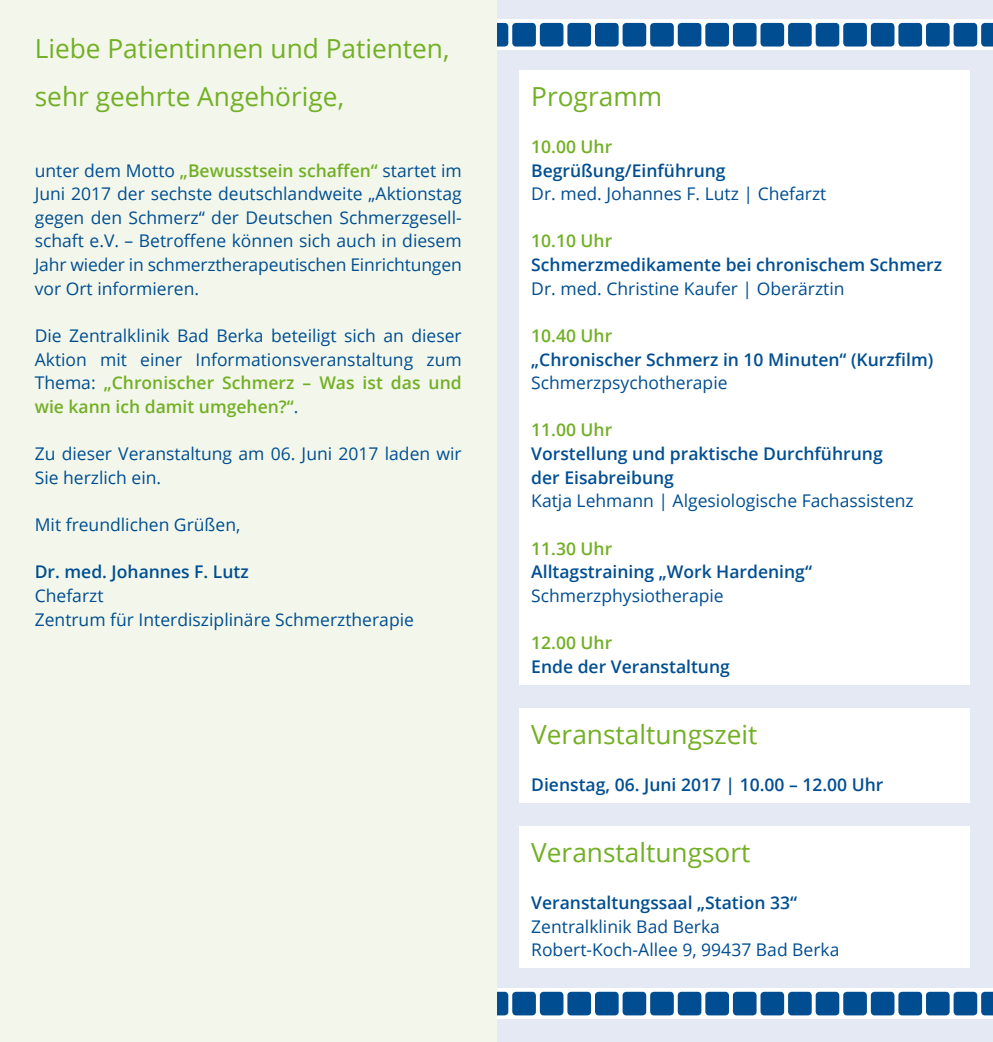
<style>
.page{position:relative;width:993px;height:1042px;background:#fff}
.page>*{position:absolute;margin:0;border:0;box-sizing:border-box;transform-origin:0 0}
.t1{font:26.25px/47.2px "Open Sans";color:#72af24}
.t2{font:17.5px/23.6px "Open Sans";color:#004e91}
.t3{font:600 17.5px/23.6px "Open Sans";color:#004e91}
.t4{font:600 17.5px "Open Sans";color:#72af24}
.s1{font-weight:600;color:#72af24}
</style>
<div class="page">
<div style="left:496px;top:50px;width:496px;height:938px;background:#e5e9f4"></div>
<div style="left:519px;top:70px;width:450px;height:614px;background:#fff"></div>
<div style="left:519px;top:708px;width:450px;height:95px;background:#fff"></div>
<div style="left:519px;top:826px;width:450px;height:142px;background:#fff"></div>
<div style="left:496px;top:1019px;width:496px;height:23px;background:#e5e9f4"></div>
<div style="left:496px;top:0;width:496px;height:19px;background:#e5e9f4"></div>
<div style="left:512px;top:23px;width:23px;height:24px;background:#004e91;border-radius:4px"></div>
<div style="left:539px;top:23px;width:24px;height:24px;background:#004e91;border-radius:4px"></div>
<div style="left:567px;top:23px;width:24px;height:24px;background:#004e91;border-radius:4px"></div>
<div style="left:594px;top:23px;width:24px;height:24px;background:#004e91;border-radius:4px"></div>
<div style="left:622px;top:23px;width:24px;height:24px;background:#004e91;border-radius:4px"></div>
<div style="left:650px;top:23px;width:23px;height:24px;background:#004e91;border-radius:4px"></div>
<div style="left:677px;top:23px;width:24px;height:24px;background:#004e91;border-radius:4px"></div>
<div style="left:705px;top:23px;width:23px;height:24px;background:#004e91;border-radius:4px"></div>
<div style="left:732px;top:23px;width:24px;height:24px;background:#004e91;border-radius:4px"></div>
<div style="left:787px;top:23px;width:24px;height:24px;background:#004e91;border-radius:4px"></div>
<div style="left:760px;top:23px;width:23px;height:24px;background:#004e91;border-radius:4px"></div>
<div style="left:815px;top:23px;width:24px;height:24px;background:#004e91;border-radius:4px"></div>
<div style="left:843px;top:23px;width:23px;height:24px;background:#004e91;border-radius:4px"></div>
<div style="left:870px;top:23px;width:24px;height:24px;background:#004e91;border-radius:4px"></div>
<div style="left:898px;top:23px;width:23px;height:24px;background:#004e91;border-radius:4px"></div>
<div style="left:925px;top:23px;width:24px;height:24px;background:#004e91;border-radius:4px"></div>
<div style="left:953px;top:23px;width:23px;height:24px;background:#004e91;border-radius:4px"></div>
<svg style="left:981px;top:23px;width:11px;height:24px"></svg>
<div style="left:484px;top:23px;width:24px;height:24px;background:#004e91;border-radius:4px"></div>
<div style="left:512px;top:992px;width:23px;height:23px;background:#004e91;border-radius:4px"></div>
<div style="left:539px;top:992px;width:24px;height:23px;background:#004e91;border-radius:4px"></div>
<div style="left:567px;top:992px;width:24px;height:23px;background:#004e91;border-radius:4px"></div>
<div style="left:594px;top:992px;width:24px;height:23px;background:#004e91;border-radius:4px"></div>
<div style="left:622px;top:992px;width:24px;height:23px;background:#004e91;border-radius:4px"></div>
<div style="left:650px;top:992px;width:23px;height:23px;background:#004e91;border-radius:4px"></div>
<div style="left:677px;top:992px;width:24px;height:23px;background:#004e91;border-radius:4px"></div>
<div style="left:705px;top:992px;width:23px;height:23px;background:#004e91;border-radius:4px"></div>
<div style="left:732px;top:992px;width:24px;height:23px;background:#004e91;border-radius:4px"></div>
<div style="left:787px;top:992px;width:24px;height:23px;background:#004e91;border-radius:4px"></div>
<div style="left:760px;top:992px;width:23px;height:23px;background:#004e91;border-radius:4px"></div>
<div style="left:815px;top:992px;width:24px;height:23px;background:#004e91;border-radius:4px"></div>
<div style="left:843px;top:992px;width:23px;height:23px;background:#004e91;border-radius:4px"></div>
<div style="left:870px;top:992px;width:24px;height:23px;background:#004e91;border-radius:4px"></div>
<div style="left:898px;top:992px;width:23px;height:23px;background:#004e91;border-radius:4px"></div>
<div style="left:925px;top:992px;width:24px;height:23px;background:#004e91;border-radius:4px"></div>
<div style="left:953px;top:992px;width:23px;height:23px;background:#004e91;border-radius:4px"></div>
<svg style="left:981px;top:992px;width:11px;height:23px"></svg>
<div style="left:484px;top:992px;width:24px;height:23px;background:#004e91;border-radius:4px"></div>
<div style="left:0;top:0;width:496px;height:1042px;background:#f3f7eb"></div>
<h1 class="t1" style="left:35px;top:25px;width:416px">Liebe Patientinnen und Patienten, sehr geehrte Angehörige,</h1>
<p class="t2" style="left:35px;top:158px;width:428px;text-align:justify">unter dem Motto <span class="s1">„Bewusstsein schaffen“</span> startet im Juni 2017 der sechste deutschlandweite „Aktionstag gegen den Schmerz“ der Deutschen Schmerzgesell&shy;schaft e.V. – Betroffene können sich auch in diesem Jahr wieder in schmerztherapeutischen Einrichtungen vor Ort informieren.</p>
<p class="t2" style="left:35px;top:323px;width:428px;text-align:justify">Die Zentralklinik Bad Berka beteiligt sich an dieser Aktion mit einer Informationsveranstaltung zum Thema: <span class="s1">„Chronischer Schmerz – Was ist das und wie kann ich damit umgehen?“</span>.</p>
<p class="t2" style="left:35px;top:441px;width:428px">Zu dieser Veranstaltung am 06. Juni 2017 laden wir<br>Sie herzlich ein.</p>
<p class="t2" style="left:35px;top:512px;width:207px">Mit freundlichen Grüßen,</p>
<p class="t3" style="left:35px;top:560px;width:215px">Dr. med. Johannes F. Lutz</p>
<p class="t2" style="left:35px;top:583px;width:380px">Chefarzt<br>Zentrum für Interdisziplinäre Schmerztherapie</p>
<h1 class="t1" style="left:531px;top:72px;width:132px">Programm</h1>
<p class="t4" style="left:531px;top:134px;width:82px">10.00 Uhr</p>
<p class="t3" style="left:531px;top:158px;width:196px">Begrüßung/Einführung</p>
<p class="t2" style="left:531px;top:181px;width:296px">Dr. med. Johannes F. Lutz | Chefarzt</p>
<p class="t4" style="left:531px;top:229px;width:82px">10.10 Uhr</p>
<p class="t3" style="left:531px;top:252px;width:412px">Schmerzmedikamente bei chronischem Schmerz</p>
<p class="t2" style="left:531px;top:276px;width:315px">Dr. med. Christine Kaufer | Oberärztin</p>
<p class="t4" style="left:531px;top:323px;width:82px">10.40 Uhr</p>
<p class="t3" style="left:531px;top:347px;width:403px">„Chronischer Schmerz in 10 Minuten“ (Kurzfilm)</p>
<p class="t2" style="left:531px;top:370px;width:198px">Schmerzpsychotherapie</p>
<p class="t4" style="left:531px;top:418px;width:82px">11.00 Uhr</p>
<p class="t3" style="left:531px;top:441px;width:353px">Vorstellung und praktische Durchführung der Eisabreibung</p>
<p class="t2" style="left:531px;top:489px;width:384px">Katja Lehmann | Algesiologische Fachassistenz</p>
<p class="t4" style="left:531px;top:536px;width:82px">11.30 Uhr</p>
<p class="t3" style="left:531px;top:560px;width:282px">Alltagstraining „Work Hardening“</p>
<p class="t2" style="left:531px;top:583px;width:194px">Schmerzphysiotherapie</p>
<p class="t4" style="left:531px;top:631px;width:82px">12.00 Uhr</p>
<p class="t3" style="left:531px;top:654px;width:200px">Ende der Veranstaltung</p>
<h1 class="t1" style="left:531px;top:710px;width:228px">Veranstaltungszeit</h1>
<p class="t3" style="left:531px;top:772px;width:353px">Dienstag, 06. Juni 2017 | 10.00 – 12.00 Uhr</p>
<h1 class="t1" style="left:531px;top:828px;width:221px">Veranstaltungsort</h1>
<p class="t3" style="left:531px;top:890px;width:267px">Veranstaltungssaal „Station 33“</p>
<p class="t2" style="left:531px;top:914px;width:310px">Zentralklinik Bad Berka<br>Robert-Koch-Allee 9, 99437 Bad Berka</p>
</div>
